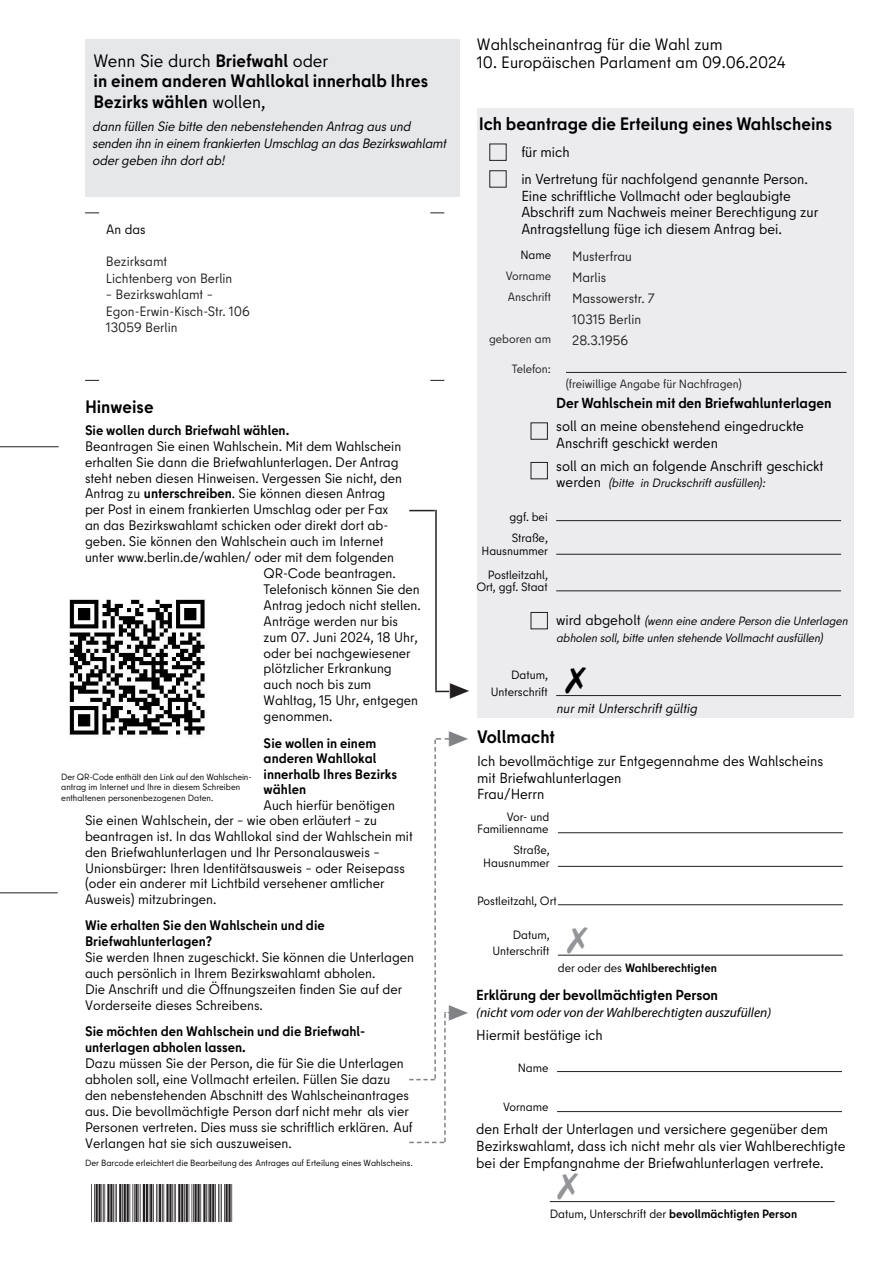
<style>
.page{position:relative;width:893px;height:1263px;background:#fff}
.page>*{position:absolute;margin:0;border:0;box-sizing:border-box;transform-origin:0 0}
.t1{font:42px "Arial Unicode MS";color:#808285}
.t2{font:42px "Arial Unicode MS";color:#231f20}
.t3{font:700 18px/19.5px "Berlin Type";color:#000002}
.t4{font:16.5px "Berlin Type";color:#000}
.t5{font:14.55px/16.8px "Berlin Type";color:#000002}
.t6{font:700 14.55px "Berlin Type";color:#000002}
.t7{font:13.8px/15.9px "Berlin Type";color:#000002}
.t8{font:700 13.8px/15.6px "Berlin Type";color:#000002}
.t9{font:13.8px "Berlin Type";color:#000}
.t10{font:italic 13.5px/16.8px "Berlin Type";color:#000002}
.t11{font:13.5px/21px "Berlin Type";color:#231f20}
.t12{font:italic 13.5px "Myriad Pro";color:#000002}
.t13{font:13.5px "Berlin Type";color:#000002}
.t14{font:12px/16.8px "Berlin Type";color:#000002;text-align:right}
.t15{font:italic 12px/16.8px "Berlin Type";color:#000002}
.t16{font:700 12px "Berlin Type";color:#000002}
.t17{font:12px/21px "Berlin Type";color:#231f20}
.t18{font:9px/10.5px "Berlin Type";color:#000002}
.s1{font-weight:400}
.s2{font-weight:700}
.s3{color:#000002}
.s4{font-style:normal;font-size:14.55px}
</style>
<div class="page">
<div style="left:477px;top:108px;width:377px;height:610px;background:#ececee"></div>
<div style="left:531px;top:462px;width:17px;height:17px;border:1px solid #231f20"></div>
<hr style="left:556px;top:520px;width:285px;height:1px;background:#231f20">
<hr style="left:556px;top:554px;width:285px;height:1px;background:#231f20">
<hr style="left:556px;top:590px;width:285px;height:1px;background:#231f20">
<div style="left:531px;top:612px;width:17px;height:17px;border:1px solid #231f20"></div>
<hr style="left:556px;top:695px;width:285px;height:1px;background:#231f20">
<hr style="left:0;top:446px;width:59px;height:1px;background:#231f20">
<hr style="left:0;top:892px;width:58px;height:1px;background:#231f20">
<svg style="left:85px;top:213px;width:14px;height:1px"></svg>
<svg style="left:85px;top:380px;width:14px;height:1px"></svg>
<svg style="left:430px;top:213px;width:14px;height:1px"></svg>
<svg style="left:430px;top:380px;width:14px;height:1px"></svg>
<div style="left:85px;top:39px;width:374px;height:158px;background:#e6e7e9"></div>
<hr style="left:558px;top:832px;width:285px;height:1px;background:#231f20">
<hr style="left:558px;top:866px;width:285px;height:1px;background:#231f20">
<hr style="left:558px;top:904px;width:285px;height:1px;background:#231f20">
<hr style="left:558px;top:955px;width:285px;height:1px;background:#231f20">
<hr style="left:566px;top:372px;width:281px;height:1px;background:#231f20">
<hr style="left:557px;top:1071px;width:285px;height:1px;background:#231f20">
<hr style="left:557px;top:1111px;width:285px;height:1px;background:#231f20">
<hr style="left:550px;top:1201px;width:285px;height:1px;background:#231f20">
<hr style="left:435px;top:510px;width:2px;height:181px;background:#231f20">
<svg style="left:435px;top:691px;width:14px;height:1px"></svg>
<svg style="left:409px;top:510px;width:26px;height:1px"></svg>
<svg style="left:409px;top:738px;width:41px;height:405px"></svg>
<div style="left:489px;top:144px;width:17px;height:17px;border:1px solid #231f20"></div>
<div style="left:489px;top:170px;width:17px;height:17px;border:1px solid #231f20"></div>
<img style="left:91px;top:1184px;width:142px;height:38px">
<img style="left:69px;top:599px;width:137px;height:136px">
<h2 class="t3" style="left:94px;top:51px;width:336px"><span class="s1">Wenn Sie durch</span> Briefwahl <span class="s1">oder<br></span>in einem anderen Wahllokal innerhalb Ihres</h2>
<h2 class="t3" style="left:94px;top:92px;width:174px">Bezirks wählen <span class="s1">wollen,</span></h2>
<p class="t10" style="left:92px;top:118px;width:358px">dann füllen Sie bitte den nebenstehenden Antrag ausund senden ihn in einem frankierten Umschlag an dasBezirkswahlamt oder geben ihn dortab!</p>
<p class="t13" style="left:106px;top:221px;width:41px">An das</p>
<p class="t11" style="left:106px;top:253px;width:128px;line-height:16.5px">Bezirksamt<br>Lichtenberg von Berlin</p>
<p class="t11" style="left:106px;top:286px;width:145px;line-height:16.5px">– Bezirkswahlamt –<br>Egon-Erwin-Kisch-Str. 106<br>13059 Berlin</p>
<p class="t4" style="left:477px;top:34px;width:247px">Wahlscheinantrag für die Wahl zum</p>
<p class="t4" style="left:477px;top:52px;width:310px">10. Europäischen Parlament am 09.06.2024</p>
<h2 class="t3" style="left:479px;top:114px;width:355px">Ich beantrage die Erteilung eines Wahlscheins</h2>
<p class="t5" style="left:521px;top:139px;width:288px;line-height:27px">für mich<br>in Vertretung für nachfolgend genannte Person.</p>
<p class="t5" style="left:521px;top:188px;width:299px">Eine schriftliche Vollmacht oder beglaubigte<br>Abschrift zum Nachweis meiner Berechtigung zur<br>Antragstellung füge ich diesem Antrag bei.</p>
<p class="t14" style="left:520px;top:246px;width:32px">Name</p>
<p class="t17" style="left:506px;top:265px;width:47px">Vorname<br>Anschrift</p>
<p class="t17" style="left:489px;top:328px;width:64px">geboren am</p>
<p class="t17" style="left:512px;top:358px;width:41px">Telefon:</p>
<p class="t17" style="left:566px;top:373px;width:177px">(freiwillige Angabe für Nachfragen)</p>
<p class="t11" style="left:572px;top:246px;width:84px">Musterfrau<br>Marlis<br>Massowerstr. 7<br>10315 Berlin<br>28.3.1956</p>
<h2 class="t3" style="left:85px;top:397px;width:70px">Hinweise</h2>
<p class="t8" style="left:85px;top:422px;width:206px">Sie wollen durch Briefwahl wählen.</p>
<p class="t7" style="left:85px;top:438px;width:318px">Beantragen Sie einen Wahlschein. Mit dem Wahlschein</p>
<p class="t7" style="left:85px;top:454px;width:315px">erhalten Sie dann die Briefwahlunterlagen. Der Antrag</p>
<p class="t7" style="left:85px;top:470px;width:318px">steht neben diesen Hinweisen. Vergessen Sie nicht, den</p>
<p class="t7" style="left:85px;top:486px;width:302px">Antrag zu <span class="s2">unterschreiben</span>. Sie können diesen Antrag</p>
<p class="t7" style="left:85px;top:502px;width:305px">per Post in einem frankierten Umschlag oder per Fax</p>
<p class="t7" style="left:85px;top:518px;width:305px">an das Bezirkswahlamt schicken oder direkt dort ab-</p>
<p class="t7" style="left:85px;top:533px;width:300px">geben. Sie können den Wahlschein auch im Internet</p>
<p class="t7" style="left:85px;top:549px;width:310px">unter www.berlin.de/wahlen/ oder mit dem folgenden</p>
<p class="t7" style="left:264px;top:565px;width:134px">QR-Code beantragen.</p>
<p class="t7" style="left:264px;top:581px;width:158px">Telefonisch können Sie den</p>
<p class="t7" style="left:264px;top:597px;width:159px">Antrag jedoch nicht stellen.</p>
<p class="t7" style="left:264px;top:613px;width:136px">Anträge werden nur bis</p>
<p class="t9" style="left:264px;top:628px;width:156px"><span class="s3">zum</span> 07. Juni 2024, 18 Uhr,</p>
<p class="t9" style="left:264px;top:644px;width:149px">oder bei nach<span class="s3">gewiesener</span></p>
<p class="t7" style="left:264px;top:661px;width:130px">plötzlicher Erkrankung</p>
<p class="t7" style="left:264px;top:677px;width:109px">auch noch bis zum</p>
<p class="t7" style="left:264px;top:692px;width:156px">Wahltag, 15 Uhr, entgegen</p>
<p class="t7" style="left:264px;top:708px;width:70px">genommen.</p>
<p class="t8" style="left:264px;top:735px;width:135px">Sie wollen in einem anderen Wahllokal innerhalb Ihres Bezirks wählen</p>
<p class="t7" style="left:85px;top:797px;width:329px;text-indent:179px">Auch hierfür benötigen Sie einen Wahlschein, der – wie oben erläutert – zu beantragen ist. In das Wahllokal sind der Wahlschein mit den Briefwahlunterlagen und Ihr Personalausweis – Unionsbürger: Ihren Identitätsausweis – oder Reisepass (oder ein anderer mit Lichtbild versehener amtlicher Ausweis) mitzubringen.</p>
<p class="t8" style="left:85px;top:918px;width:241px">Wie erhalten Sie den Wahlschein und die<br>Briefwahlunterlagen?</p>
<p class="t7" style="left:85px;top:949px;width:331px">Sie werden Ihnen zugeschickt. Sie können die Unterlagen auch persönlich in Ihrem Bezirkswahlamt abholen.<br>Die Anschrift und die Öffnungszeiten finden Sie auf der Vorderseite dieses Schreibens.</p>
<p class="t8" style="left:85px;top:1023px;width:282px">Sie möchten den Wahlschein und die Briefwahl&shy;unterlagen abholen lassen.</p>
<p class="t7" style="left:85px;top:1055px;width:329px">Dazu müssen Sie der Person, die für Sie die Unterlagen abholen soll, eine Vollmacht erteilen. Füllen Sie dazu den nebenstehenden Abschnitt des Wahlscheinantrages aus. Die bevollmächtigte Person darf nicht mehr als vier Personen vertreten. Dies muss sie schriftlich erklären. Auf Verlangen hat sie sich auszuweisen.</p>
<p class="t18" style="left:85px;top:1158px;width:329px">Der Barcode erleichtert die Bearbeitung des Antrages auf Erteilung eines Wahlscheins.</p>
<p class="t18" style="left:61px;top:771px;width:192px">Der QR-Code enthält den Link auf den Wahlschein&shy;antrag im Internet und Ihre in diesem Schreiben enthaltenen personenbezogenen Daten.</p>
<p class="t6" style="left:556px;top:394px;width:277px">Der Wahlschein mit den Briefwahlunterlagen</p>
<p class="t5" style="left:556px;top:418px;width:249px">soll an meine obenstehend eingedruckte<br>Anschrift geschickt werden</p>
<p class="t5" style="left:556px;top:457px;width:269px">soll an mich an folgende Anschrift geschickt</p>
<p class="t15" style="left:556px;top:475px;width:213px"><span class="s4">w e r d e n</span> (bitte in Druckschriftausfüllen):</p>
<p class="t14" style="left:509px;top:506px;width:40px;line-height:21.3px;text-align:left">ggf. bei<br>Straße,</p>
<p class="t14" style="left:482px;top:538px;width:68px;line-height:24.3px;text-align:center">Hausnummer<br>Postleitzahl,</p>
<p class="t14" style="left:476px;top:579px;width:73px">Ort, ggf. Staat</p>
<p class="t15" style="left:556px;top:612px;width:296px"><span class="s4">w i rd a b g e h o l t</span> (wenn eine andere Person die Unterlagen abholen soll,bitte unten stehende Vollmachtausfüllen)</p>
<h1 class="t2" style="left:446px;top:661px;width:27px">►</h1>
<p class="t14" style="left:491px;top:666px;width:59px">Datum,<br>Unterschrift</p>
<p class="t10" style="left:556px;top:700px;width:145px">nurmitUnterschriftgültig</p>
<h1 class="t1" style="left:446px;top:709px;width:27px">►</h1>
<h1 class="t1" style="left:446px;top:983px;width:27px">►</h1>
<h2 class="t3" style="left:477px;top:727px;width:79px">Vollmacht</h2>
<p class="t5" style="left:477px;top:752px;width:348px">Ich bevollmächtige zur Entgegennahme des Wahlscheins mit Briefwahlunterlagen<br>Frau/Herrn</p>
<p class="t14" style="left:477px;top:810px;width:74px;line-height:12.3px">Vor- und<br>Familienname</p>
<p class="t14" style="left:483px;top:844px;width:68px;line-height:12.3px">Straße,<br>Hausnummer</p>
<p class="t14" style="left:477px;top:892px;width:81px">Postleitzahl, Ort</p>
<p class="t14" style="left:493px;top:926px;width:59px">Datum,<br>Unterschrift</p>
<p class="t16" style="left:558px;top:960px;width:161px"><span class="s1">der oder des</span> Wahlberechtigten</p>
<p class="t6" style="left:476px;top:986px;width:243px">Erklärung der bevollmächtigten Person</p>
<p class="t12" style="left:476px;top:1004px;width:296px">(nicht vom oder von der Wahlberechtigten auszufüllen)</p>
<p class="t5" style="left:476px;top:1027px;width:128px">Hiermit bestätige ich</p>
<p class="t14" style="left:518px;top:1059px;width:32px">Name</p>
<p class="t14" style="left:503px;top:1099px;width:47px">Vorname</p>
<p class="t5" style="left:476px;top:1121px;width:371px">den Erhalt der Unterlagen und versichere gegenüber dem<br>Bezirkswahlamt, dass ich nicht mehr als vier Wahlberechtigte bei der Empfangnahme der Briefwahlunterlagen vertrete.</p>
<p class="t16" style="left:550px;top:1206px;width:249px"><span class="s1">Datum, Unterschrift der</span> bevollmächtigten Person</p>
</div>
